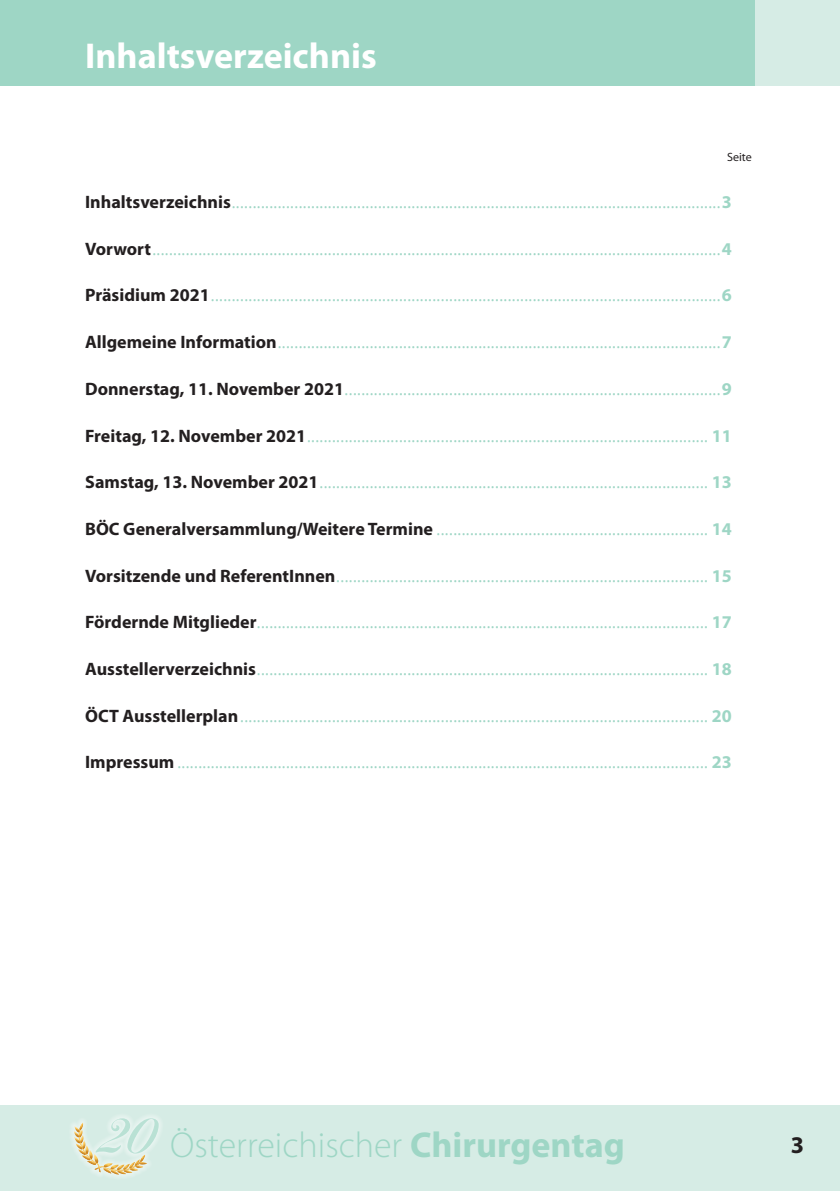
<style>
.page{position:relative;width:840px;height:1191px;background:#fff}
.page>*{position:absolute;margin:0;border:0;box-sizing:border-box;transform-origin:0 0}
.t1{font:300 36px "Myriad Pro";color:#9ed6c5}
.t2{font:700 36px "Myriad Pro";color:#fff}
.t3{font:300 24px/46.6px "Myriad Pro";color:#9ed6c5;text-align:justify}
.t4{font:700 24px "Myriad Pro";color:#231f20}
.t5{font:12px "Myriad Pro";color:#231f20}
.s1{font-weight:700;font-size:18px;color:#231f20}
.s2{font-weight:700;font-size:18px}
.s3{font-weight:700}
</style>
<div class="page">
<div style="left:0;top:0;width:839px;height:85px;background:#d6ece5"></div>
<div style="left:0;top:1106px;width:839px;height:85px;background:#d6ece5"></div>
<svg style="left:71px;top:1118px;width:88px;height:59px"></svg>
<div style="left:0;top:0;width:754px;height:85px;background:#9ed6c5"></div>
<h1 class="t2" style="left:85px;top:32px;width:293px">Inhaltsverzeichnis</h1>
<p class="t5" style="left:726px;top:150px;width:26px">Seite</p>
<p class="t3" style="left:85px;top:177px;width:648px"><span class="s1">Inhaltsverzeichnis</span>.....................................................................................................................<span class="s2">3<br></span><span class="s1">Vorwort</span>........................................................................................................................................<span class="s2">4<br></span><span class="s1">Präsidium 2021</span>..........................................................................................................................<span class="s2">6<br></span><span class="s1">Allgemeine Information</span>..........................................................................................................<span class="s2">7<br></span><span class="s1">Donnerstag, 11. November 2021</span>..........................................................................................<span class="s2">9<br></span><span class="s1">Freitag, 12. November 2021</span>................................................................................................ <span class="s2">11<br></span><span class="s1">Samstag, 13. November 2021</span>............................................................................................. <span class="s2">13<br></span><span class="s1">BÖC Generalversammlung/Weitere Termine</span> ................................................................. <span class="s2">14<br></span><span class="s1">Vorsitzende und ReferentInnen</span>......................................................................................... <span class="s2">15<br></span><span class="s1">Fördernde Mitglieder</span>............................................................................................................ <span class="s2">17<br></span><span class="s1">Ausstellerverzeichnis</span>............................................................................................................ <span class="s2">18<br></span><span class="s1">ÖCT Ausstellerplan</span>................................................................................................................ <span class="s2">20<br></span><span class="s1">Impressum</span> ............................................................................................................................... <span class="s2">23</span></p>
<h1 class="t1" style="left:170px;top:1123px;width:456px">Österreichischer <span class="s3">Chirurgentag</span></h1>
<p class="t4" style="left:790px;top:1129px;width:15px">3</p>
</div>
